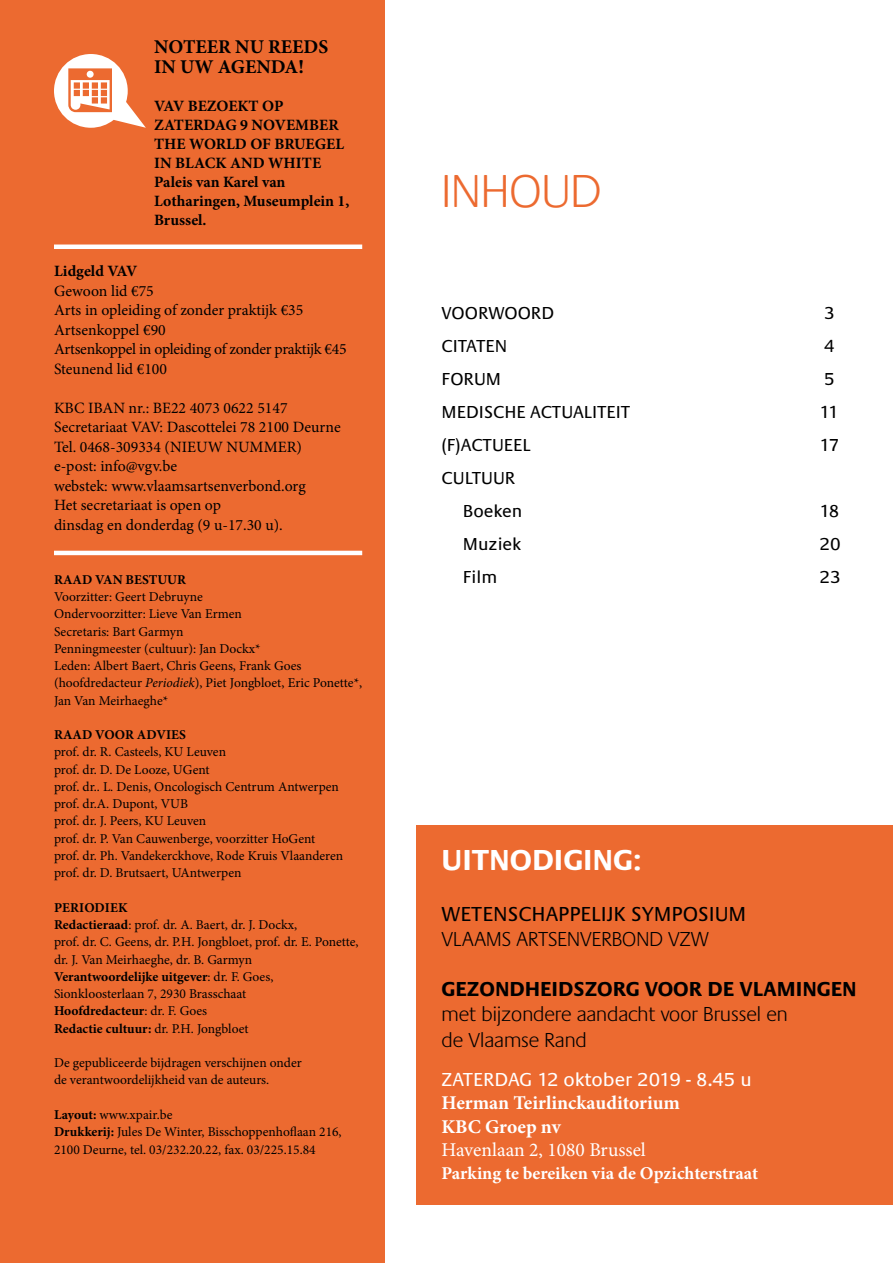
<style>
.page{position:relative;width:893px;height:1263px;background:#fff}
.page>*{position:absolute;margin:0;border:0;box-sizing:border-box;transform-origin:0 0}
.t1{font:300 48px "Praxis EF";color:#ec6a30}
.t2{font:700 30px "Praxis EF";color:#fff}
.t3{font:300 21px/25.2px "Praxis EF";color:#000}
.t4{font:700 21px "Praxis EF";color:#000}
.t5{font:21px "Praxis EF";color:#000}
.t6{font:700 19.5px/23.4px "Minion Pro";color:#fff}
.t7{font:19.5px "Praxis EF";color:#fff}
.t8{font:700 19.5px/19.5px "Minion Pro";color:#000}
.t9{font:19.5px "Minion Pro";color:#fff}
.t10{font:18px/33px "Praxis EF";color:#000}
.t11{font:700 18px "Minion Pro";color:#fff}
.t12{font:15.75px/19.5px "Minion Pro";color:#000}
.t13{font:700 15.75px/18.9px "Minion Pro";color:#000}
.t14{font:13.5px/17.2px "Minion Pro";color:#000}
.t15{font:700 13.5px "Minion Pro";color:#000}
.s1{font-style:italic}
.s2{font-weight:700}
</style>
<div class="page">
<div style="left:416px;top:825px;width:477px;height:380px;background:#ec6a30"></div>
<div style="left:0;top:0;width:384px;height:1263px;background:#ec6a30"></div>
<hr style="left:54px;top:551px;width:308px;height:4px;background:#fff">
<div style="left:54px;top:244px;width:308px;height:5px;background:#fff"></div>
<svg style="left:54px;top:54px;width:92px;height:74px"></svg>
<h3 class="t8" style="left:154px;top:37px;width:176px">NOTEER NU REEDS<br>IN UW AGENDA!</h3>
<p class="t13" style="left:154px;top:97px;width:197px">VAV BEZOEKT OP<br>ZATERDAG 9 NOVEMBER<br>THE WORLD OF BRUEGEL<br>IN BLACK AND WHITE<br>Paleis van Karel van<br>Lotharingen, Museumplein 1,<br>Brussel.</p>
<p class="t13" style="left:54px;top:261px;width:85px">Lidgeld VAV</p>
<p class="t12" style="left:54px;top:281px;width:294px">Gewoon lid €75<br>Arts in opleiding of zonder praktijk €35<br>Artsenkoppel €90<br>Artsenkoppel in opleiding of zonder praktijk €45<br>Steunend lid €100</p>
<p class="t12" style="left:54px;top:398px;width:288px">KBC IBAN nr.: BE22 4073 0622 5147<br>Secretariaat VAV: Dascottelei 78 2100 Deurne Tel. 0468-309334 (NIEUW NUMMER) e-post: info@vgv.be<br>webstek: www.vlaamsartsenverbond.org<br>Het secretariaat is open op<br>dinsdag en donderdag (9 u-17.30 u).</p>
<p class="t15" style="left:54px;top:570px;width:133px">RAAD VAN BESTUUR</p>
<p class="t14" style="left:54px;top:588px;width:310px">Voorzitter: Geert Debruyne<br>Ondervoorzitter: Lieve Van Ermen<br>Secretaris: Bart Garmyn<br>Penningmeester (cultuur): Jan Dockx*<br>Leden: Albert Baert, Chris Geens, Frank Goes (hoofdredacteur <span class="s1">Periodiek</span>), Piet Jongbloet, Eric Ponette*, Jan Van Meirhaeghe*</p>
<p class="t15" style="left:54px;top:725px;width:133px">RAAD VOOR ADVIES</p>
<p class="t14" style="left:54px;top:744px;width:291px">prof. dr. R. Casteels, KU Leuven<br>prof. dr. D. De Looze, UGent<br>prof. dr.. L. Denis, Oncologisch Centrum Antwerpen prof. dr.A. Dupont, VUB<br>prof. dr. J. Peers, KU Leuven<br>prof. dr. P. Van Cauwenberge, voorzitter HoGent prof. dr. Ph. Vandekerckhove, Rode Kruis Vlaanderen prof. dr. D. Brutsaert, UAntwerpen</p>
<p class="t14" style="left:54px;top:899px;width:306px"><span class="s2">PERIODIEK<br>Redactieraad</span>: prof. dr. A. Baert, dr. J. Dockx,<br>prof. dr. C. Geens, dr. P.H. Jongbloet, prof. dr. E. Ponette, dr. J. Van Meirhaeghe, dr. B. Garmyn <span class="s2">Verantwoordelijke uitgever</span>: dr. F. Goes, Sionkloosterlaan 7, 2930 Brasschaat<br><span class="s2">Hoofdredacteur</span>: dr. F. Goes<br><span class="s2">Redactie cultuur:</span> dr. P.H. Jongbloet</p>
<p class="t14" style="left:54px;top:1054px;width:249px">De gepubliceerde bijdragen verschijnen onder de verantwoordelijkheid van de auteurs.</p>
<p class="t14" style="left:54px;top:1106px;width:289px"><span class="s2">Layout:</span> www.xpair.be<br><span class="s2">Drukkerij:</span> Jules De Winter, Bisschoppenhoflaan 216,<br>2100 Deurne, tel. 03/232.20.22, fax. 03/225.15.84</p>
<h1 class="t1" style="left:442px;top:166px;width:161px">INHOUD</h1>
<h3 class="t10" style="left:442px;top:297px;width:114px">VOORWOORD</h3>
<h3 class="t10" style="left:824px;top:297px;width:12px">3</h3>
<h3 class="t10" style="left:442px;top:330px;width:67px">CITATEN</h3>
<h3 class="t10" style="left:824px;top:330px;width:12px">4</h3>
<h3 class="t10" style="left:442px;top:363px;width:61px">FORUM</h3>
<h3 class="t10" style="left:824px;top:363px;width:12px">5</h3>
<h3 class="t10" style="left:442px;top:396px;width:190px">MEDISCHE ACTUALITEIT</h3>
<h3 class="t10" style="left:820px;top:396px;width:21px">11</h3>
<h3 class="t10" style="left:442px;top:429px;width:91px">(F)ACTUEEL</h3>
<h3 class="t10" style="left:820px;top:429px;width:21px">17</h3>
<h3 class="t10" style="left:463px;top:462px;width:61px;text-indent:-21px">CULTUUR<br>Boeken</h3>
<h3 class="t10" style="left:820px;top:495px;width:21px">18</h3>
<h3 class="t10" style="left:463px;top:528px;width:60px">Muziek</h3>
<h3 class="t10" style="left:820px;top:528px;width:23px">20</h3>
<h3 class="t10" style="left:463px;top:561px;width:36px">Film</h3>
<h3 class="t10" style="left:820px;top:561px;width:23px">23</h3>
<h2 class="t2" style="left:442px;top:844px;width:201px">UITNODIGING:</h2>
<h3 class="t5" style="left:442px;top:902px;width:306px">WETENSCHAPPELIJK SYMPOSIUM</h3>
<h3 class="t3" style="left:442px;top:927px;width:269px">VLAAMS ARTSENVERBOND VZW</h3>
<h3 class="t4" style="left:442px;top:978px;width:417px">GEZONDHEIDSZORG VOOR DE VLAMINGEN</h3>
<h3 class="t3" style="left:442px;top:1002px;width:347px">met bijzondere aandacht voor Brussel en de Vlaamse Rand</h3>
<h3 class="t7" style="left:442px;top:1069px;width:312px">ZATERDAG 12 oktober 2019 - 8.45 u</h3>
<h3 class="t6" style="left:442px;top:1091px;width:240px">Herman Teirlinckauditorium<br>KBC Groep nv</h3>
<h3 class="t9" style="left:442px;top:1137px;width:206px">Havenlaan 2, 1080 Brussel</h3>
<h3 class="t11" style="left:442px;top:1160px;width:318px">Parking te bereiken via de Opzichterstraat</h3>
</div>
